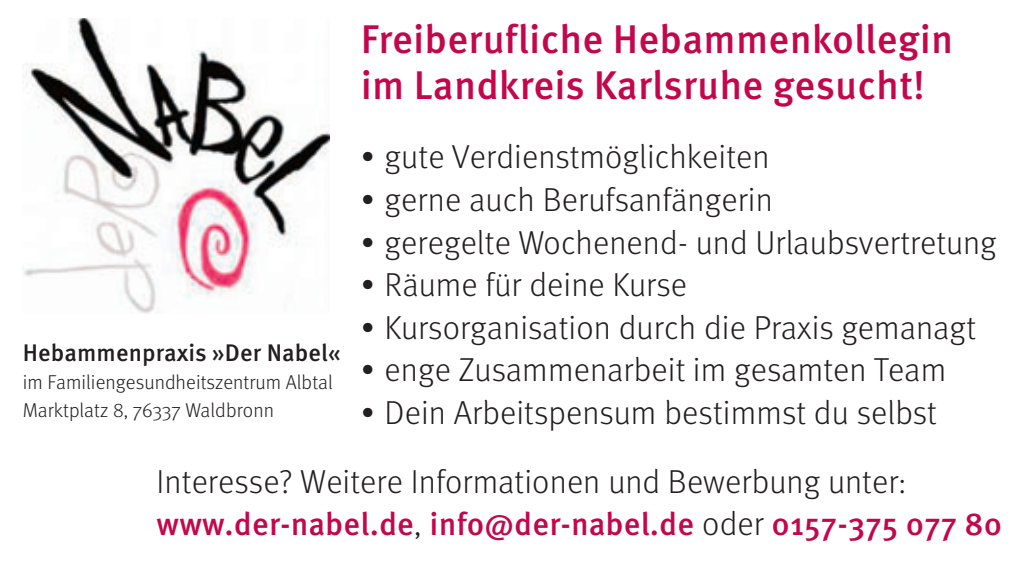
<style>
.page{position:relative;width:1021px;height:567px;background:#fff}
.page>*{position:absolute;margin:0;border:0;box-sizing:border-box;transform-origin:0 0}
.t1{font:500 40px/46.4px "Meta OT";letter-spacing:.005em;color:#c3074d}
.t2{font:300 33.2px/69.2px "Meta OT";letter-spacing:.005em;color:#231f20}
.t3{font:500 32px "Meta OT";letter-spacing:.005em;color:#c3074d}
.t4{font:500 24px "Meta OT";letter-spacing:.005em;color:#231f20}
.t5{font:300 20px/28px "Meta OT";letter-spacing:.005em;color:#231f20}
.s1{font-weight:300;font-size:33.2px;color:#231f20}
</style>
<div class="page">
<img style="left:23px;top:18px;width:306px;height:296px">
<p class="t1" style="left:361px;top:20px;width:594px">Freiberufliche Hebammenkollegin im Landkreis Karlsruhe gesucht!</p>
<p class="t2" style="left:361px;top:126px;width:410px">• gute Verdienstmöglichkeiten</p>
<p class="t2" style="left:361px;top:169px;width:413px">• gerne auch Berufsanfängerin</p>
<p class="t2" style="left:361px;top:211px;width:637px">• geregelte Wochenend- und Urlaubsvertretung</p>
<p class="t2" style="left:361px;top:254px;width:328px">• Räume für deine Kurse</p>
<p class="t2" style="left:361px;top:296px;width:617px">• Kursorganisation durch die Praxis gemanagt</p>
<p class="t2" style="left:361px;top:339px;width:587px">• enge Zusammenarbeit im gesamten Team</p>
<p class="t2" style="left:156px;top:381px;width:781px;text-indent:204px">• Dein Arbeitspensum bestimmst du selbst<br>Interesse? Weitere Informationen und Bewerbung unter:</p>
<p class="t3" style="left:156px;top:512px;width:847px">www.der-nabel.de<span class="s1">,</span> info@der-nabel.de <span class="s1">oder</span> 0157-375 077 80</p>
<p class="t4" style="left:23px;top:343px;width:319px">Hebammenpraxis »Der Nabel«</p>
<p class="t5" style="left:23px;top:370px;width:311px">im Familiengesundheitszentrum Albtal<br>Marktplatz 8, 76337 Waldbronn</p>
</div>
